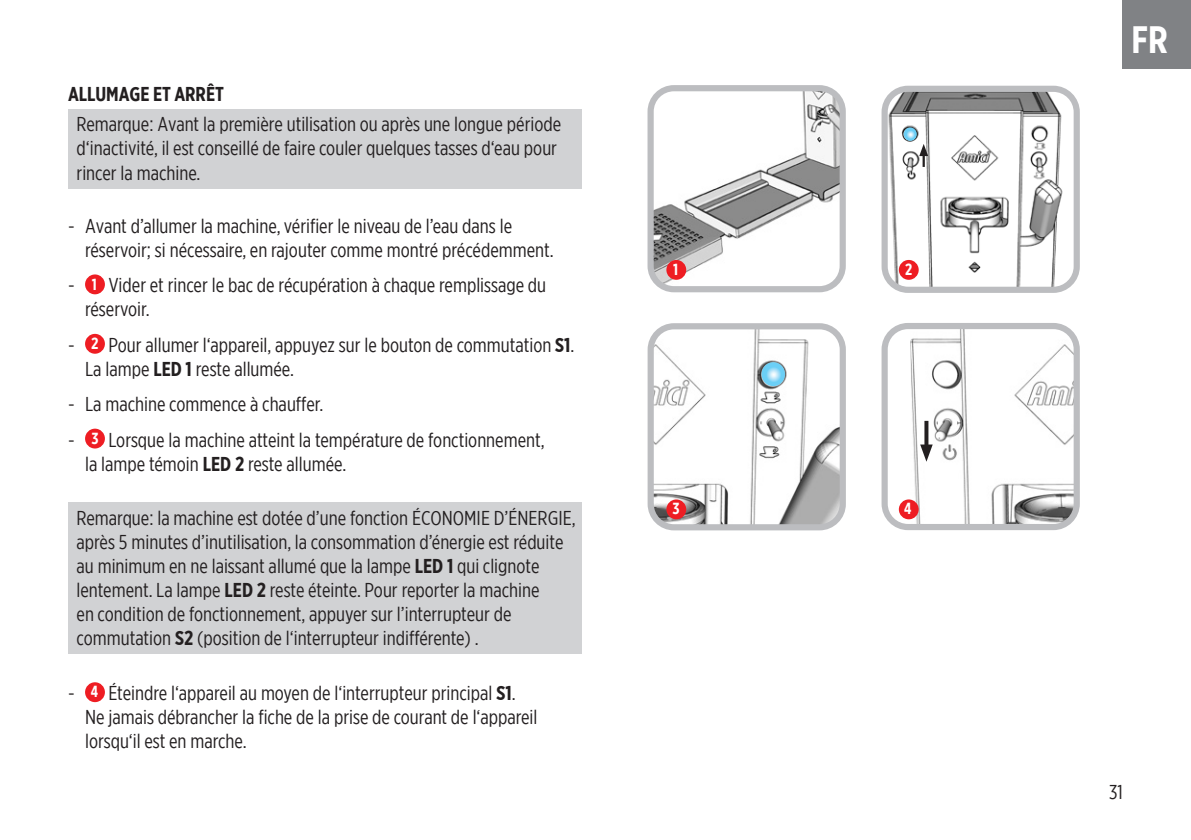
<style>
.page{position:relative;width:1191px;height:840px;background:#fff}
.page>*{position:absolute;margin:0;border:0;box-sizing:border-box;transform-origin:0 0}
.t1{font:700 38px "Gotham X Narrow";color:#fff}
.t2{font:20px/24px "Gotham X Narrow";color:#231f20}
.t3{font:700 20px "Gotham X Narrow";color:#231f20}
.t4{font:700 16px "Gotham X Narrow";color:#fff}
.s1{font-weight:700;font-size:16px;color:#fff}
.s2{font-weight:700}
</style>
<div class="page">
<div style="left:68px;top:109px;width:513px;height:80px;background:#d1d2d4"></div>
<div style="left:68px;top:502px;width:513px;height:151px;background:#d1d2d4"></div>
<div style="left:85px;top:274px;width:20px;height:20px;background:#ee1d23;border-radius:50%"></div>
<div style="left:85px;top:333px;width:20px;height:20px;background:#ee1d23;border-radius:50%"></div>
<div style="left:85px;top:428px;width:20px;height:20px;background:#ee1d23;border-radius:50%"></div>
<div style="left:85px;top:682px;width:20px;height:19px;background:#ee1d23;border-radius:50%"></div>
<img style="left:654px;top:92px;width:184px;height:193px">
<div style="left:647px;top:85px;width:198px;height:207px;border:6px solid #bcbdc0;border-radius:23px"></div>
<img style="left:888px;top:93px;width:184px;height:193px">
<div style="left:881px;top:86px;width:198px;height:207px;border:6px solid #bcbdc0;border-radius:23px"></div>
<div style="left:666px;top:260px;width:20px;height:19px;background:#ee1d23;border-radius:50%"></div>
<div style="left:899px;top:260px;width:19px;height:19px;background:#ee1d23;border-radius:50%"></div>
<svg style="left:919px;top:144px;width:9px;height:23px"></svg>
<img style="left:654px;top:330px;width:185px;height:193px">
<div style="left:647px;top:323px;width:199px;height:207px;border:6px solid #bcbdc0;border-radius:23px"></div>
<img style="left:910px;top:330px;width:162px;height:193px">
<div style="left:881px;top:323px;width:198px;height:207px;border:6px solid #bcbdc0;border-radius:23px"></div>
<svg style="left:924px;top:420px;width:4px;height:24px"></svg>
<svg style="left:920px;top:444px;width:12px;height:17px"></svg>
<div style="left:666px;top:499px;width:20px;height:20px;background:#ee1d23;border-radius:50%"></div>
<div style="left:899px;top:499px;width:19px;height:20px;background:#ee1d23;border-radius:50%"></div>
<svg style="left:903px;top:127px;width:13px;height:14px"></svg>
<svg style="left:761px;top:362px;width:24px;height:24px"></svg>
<div style="left:1123px;top:0;width:68px;height:68px;background:#808285"></div>
<p class="t3" style="left:68px;top:82px;width:157px">ALLUMAGE ET ARRÊT</p>
<p class="t2" style="left:77px;top:112px;width:486px">Remarque: Avant la première utilisation ou après une longue période d‘inactivité, il est conseillé de faire couler quelques tasses d‘eau pour rincer la machine.</p>
<p class="t2" style="left:85px;top:213px;width:470px;text-indent:-17px">- Avant d’allumer la machine, vérifier le niveau de l’eau dans le réservoir; si nécessaire, en rajouter comme montré précédemment.</p>
<p class="t2" style="left:85px;top:273px;width:463px;text-indent:-17px">- <span class="s1">1</span> Vider et rincer le bac de récupération à chaque remplissage du réservoir.</p>
<p class="t2" style="left:85px;top:332px;width:491px;text-indent:-17px">- <span class="s1">2</span> Pour allumer l‘appareil, appuyez sur le bouton de commutation <span class="s2">S1</span>.<br>La lampe <span class="s2">LED 1</span> reste allumée.</p>
<p class="t2" style="left:68px;top:391px;width:257px">- La machine commence à chauffer.</p>
<p class="t2" style="left:85px;top:427px;width:461px;text-indent:-17px">- <span class="s1">3</span> Lorsque la machine atteint la température de fonctionnement, la lampe témoin <span class="s2">LED 2</span> reste allumée.</p>
<p class="t2" style="left:77px;top:505px;width:500px">Remarque: la machine est dotée d’une fonction ÉCONOMIE D’ÉNERGIE, après 5 minutes d’inutilisation, la consommation d’énergie est réduite au minimum en ne laissant allumé que la lampe <span class="s2">LED 1</span> qui clignote lentement. La lampe <span class="s2">LED 2</span> reste éteinte. Pour reporter la machine<br>en condition de fonctionnement, appuyer sur l’interrupteur de commutation <span class="s2">S2</span> (position de l‘interrupteur indifférente) .</p>
<p class="t2" style="left:85px;top:680px;width:454px;text-indent:-17px">- <span class="s1">4</span> Éteindre l‘appareil au moyen de l‘interrupteur principal <span class="s2">S1</span>.<br>Ne jamais débrancher la fiche de la prise de courant de l‘appareil lorsqu‘il est en marche.</p>
<p class="t4" style="left:673px;top:259px;width:7px">1</p>
<p class="t4" style="left:905px;top:259px;width:9px">2</p>
<p class="t4" style="left:672px;top:498px;width:9px">3</p>
<p class="t4" style="left:904px;top:498px;width:9px">4</p>
<h1 class="t1" style="left:1131px;top:17px;width:38px">FR</h1>
<p class="t2" style="left:1109px;top:779px;width:15px">31</p>
</div>
